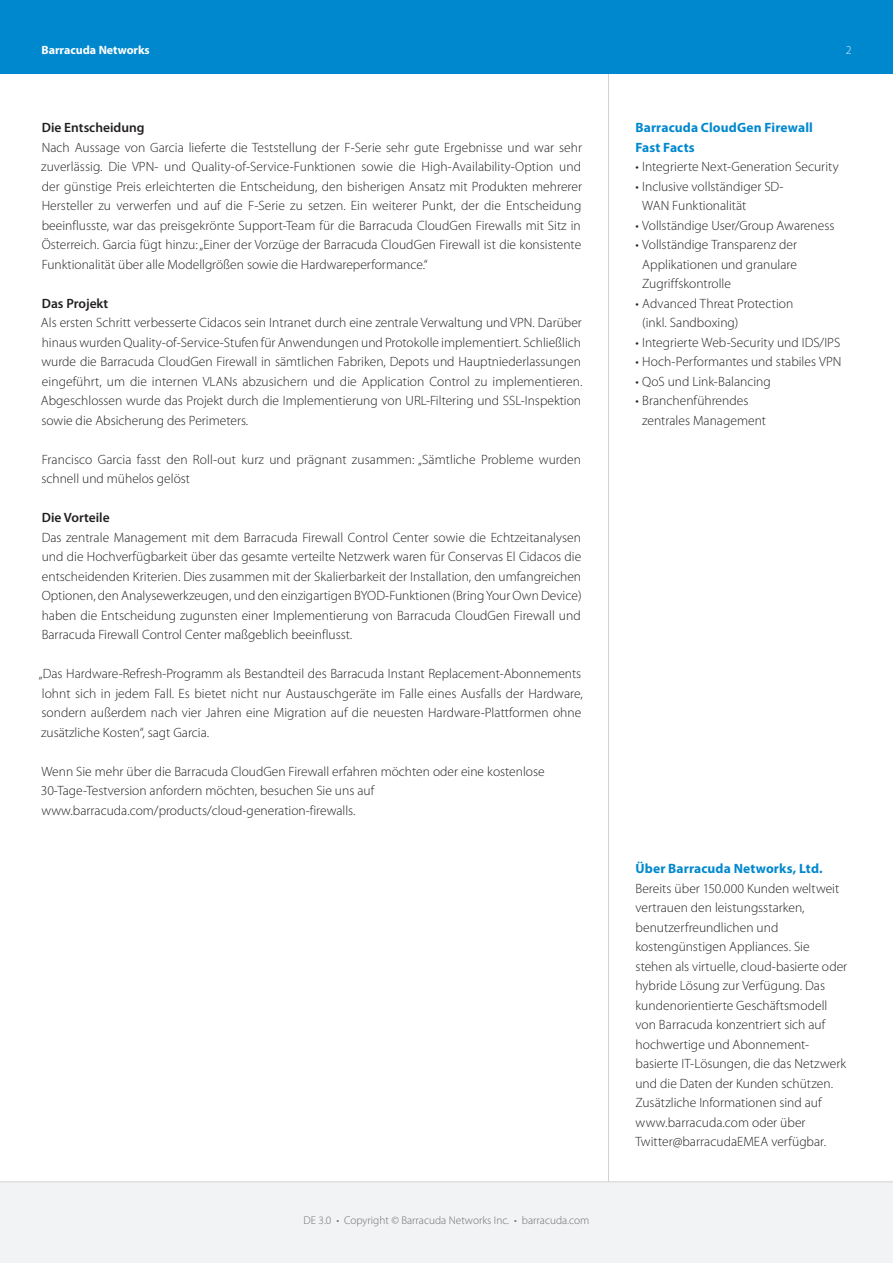
<style>
.page{position:relative;width:893px;height:1263px;background:#fff}
.page>*{position:absolute;margin:0;border:0;box-sizing:border-box;transform-origin:0 0}
.body_text{font:300 13.5px/19.5px "Myriad Pro";color:#231f20}
.side_bar_title{font:700 13.5px/19.5px "Myriad Pro";letter-spacing:.01em;color:#0088ce}
.section_title{font:600 13.5px "Myriad Pro";color:#231f20}
.t1{font:700 12px "Myriad Pro";color:#fff}
.t2{font:300 12px "Myriad Pro";color:#e7f0fa}
.t3{font:300 11.25px "Myriad Pro";color:#6c6d70}
</style>
<div class="page">
<hr style="left:608px;top:39px;width:1px;height:1194px;background:#d1d2d4">
<div style="left:0;top:0;width:893px;height:74px;background:#0088ce"></div>
<div style="left:0;top:1182px;width:893px;height:81px;background:#f2f3f4"></div>
<p class="t1" style="left:41px;top:42px;width:110px">Barracuda Networks</p>
<p class="t2" style="left:846px;top:43px;width:7px">2</p>
<p class="section_title" style="left:42px;top:119px;width:104px">Die Entscheidung</p>
<p class="body_text" style="left:41px;top:137px;width:542px;text-align:justify">Nach Aussage von Garcia lieferte die Teststellung der F-Serie sehr gute Ergebnisse und war sehr zuverlässig. Die VPN- und Quality-of-Service-Funktionen sowie die High-Availability-Option und der günstige Preis erleichterten die Entscheidung, den bisherigen Ansatz mit Produkten mehrerer Hersteller zu verwerfen und auf die F-Serie zu setzen. Ein weiterer Punkt, der die Entscheidung beeinflusste, war das preisgekrönte Support-Team für die Barracuda CloudGen Firewalls mit Sitz in Österreich. Garcia fügt hinzu: „Einer der Vorzüge der Barracuda CloudGen Firewall ist die konsistente Funktionalität über alle Modellgrößen sowie die Hardwareperformance.“</p>
<p class="section_title" style="left:42px;top:294px;width:68px">Das Projekt</p>
<p class="body_text" style="left:41px;top:313px;width:543px;text-align:justify">Als ersten Schritt verbesserte Cidacos sein Intranet durch eine zentrale Verwaltung und VPN. Darüber hinaus wurden Quality-of-Service-Stufen für Anwendungen und Protokolle implementiert. Schließlich wurde die Barracuda CloudGen Firewall in sämtlichen Fabriken, Depots und Hauptniederlassungen eingeführt, um die internen VLANs abzusichern und die Application Control zu implementieren.<br>Abgeschlossen wurde das Projekt durch die Implementierung von URL-Filtering und SSL-Inspektion sowie die Absicherung des Perimeters.</p>
<p class="body_text" style="left:41px;top:449px;width:541px">Francisco Garcia fasst den Roll-out kurz und prägnant zusammen: „Sämtliche Probleme wurden schnell und mühelos gelöst</p>
<p class="section_title" style="left:42px;top:509px;width:69px">Die Vorteile</p>
<p class="body_text" style="left:42px;top:527px;width:541px;text-align:justify">Das zentrale Management mit dem Barracuda Firewall Control Center sowie die Echtzeitanalysen und die Hochverfügbarkeit über das gesamte verteilte Netzwerk waren für Conservas El Cidacos die entscheidenden Kriterien. Dies zusammen mit der Skalierbarkeit der Installation, den umfangreichen Optionen, den Analysewerkzeugen, und den einzigartigen BYOD-Funktionen (Bring Your Own Device) haben die Entscheidung zugunsten einer Implementierung von Barracuda CloudGen Firewall und Barracuda Firewall Control Center maßgeblich beeinflusst.</p>
<p class="body_text" style="left:39px;top:664px;width:546px;text-align:justify">„Das Hardware-Refresh-Programm als Bestandteil des Barracuda Instant Replacement-Abonnements lohnt sich in jedem Fall. Es bietet nicht nur Austauschgeräte im Falle eines Ausfalls der Hardware, sondern außerdem nach vier Jahren eine Migration auf die neuesten Hardware-Plattformen ohne zusätzliche Kosten“, sagt Garcia.</p>
<p class="body_text" style="left:41px;top:761px;width:505px">Wenn Sie mehr über die Barracuda CloudGen Firewall erfahren möchten oder eine kostenlose<br>30-Tage-Testversion anfordern möchten, besuchen Sie uns auf www.barracuda.com/products/cloud-generation-firewalls.</p>
<p class="t3" style="left:304px;top:1213px;width:287px">DE 3.0 • Copyright © Barracuda Networks Inc. • barracuda.com</p>
<p class="side_bar_title" style="left:635px;top:117px;width:179px">Barracuda CloudGen Firewall<br>Fast Facts</p>
<p class="body_text" style="left:635px;top:157px;width:205px">• Integrierte Next-Generation Security</p>
<p class="body_text" style="left:642px;top:176px;width:143px;text-indent:-7px">• Inclusive vollständiger SD-<br>WAN Funktionalität</p>
<p class="body_text" style="left:635px;top:215px;width:200px">• Vollständige User/Group Awareness</p>
<p class="body_text" style="left:642px;top:235px;width:156px;text-align:justify;text-indent:-7px">• Vollständige Transparenz der Applikationen und granulare Zugriffskontrolle</p>
<p class="body_text" style="left:642px;top:293px;width:153px;text-indent:-7px">• Advanced Threat Protection (inkl. Sandboxing)</p>
<p class="body_text" style="left:635px;top:332px;width:206px">• Integrierte Web-Security und IDS/IPS</p>
<p class="body_text" style="left:635px;top:352px;width:207px">• Hoch-Performantes und stabiles VPN</p>
<p class="body_text" style="left:635px;top:371px;width:137px">• QoS und Link-Balancing</p>
<p class="body_text" style="left:642px;top:391px;width:125px;text-indent:-7px">• Branchenführendes zentrales Management</p>
<p class="side_bar_title" style="left:635px;top:858px;width:189px">Über Barracuda Networks, Ltd.</p>
<p class="body_text" style="left:635px;top:878px;width:213px">Bereits über 150.000 Kunden weltweit vertrauen den leistungsstarken, benutzerfreundlichen und kostengünstigen Appliances. Sie stehen als virtuelle, cloud-basierte oder hybride Lösung zur Verfügung. Das kundenorientierte Geschäftsmodell von Barracuda konzentriert sich auf hochwertige und Abonnement&shy;basierte IT-Lösungen, die das Netzwerk und die Daten der Kunden schützen.<br>Zusätzliche Informationen sind auf www.barracuda.com oder über Twitter@barracudaEMEA verfügbar.</p>
</div>
